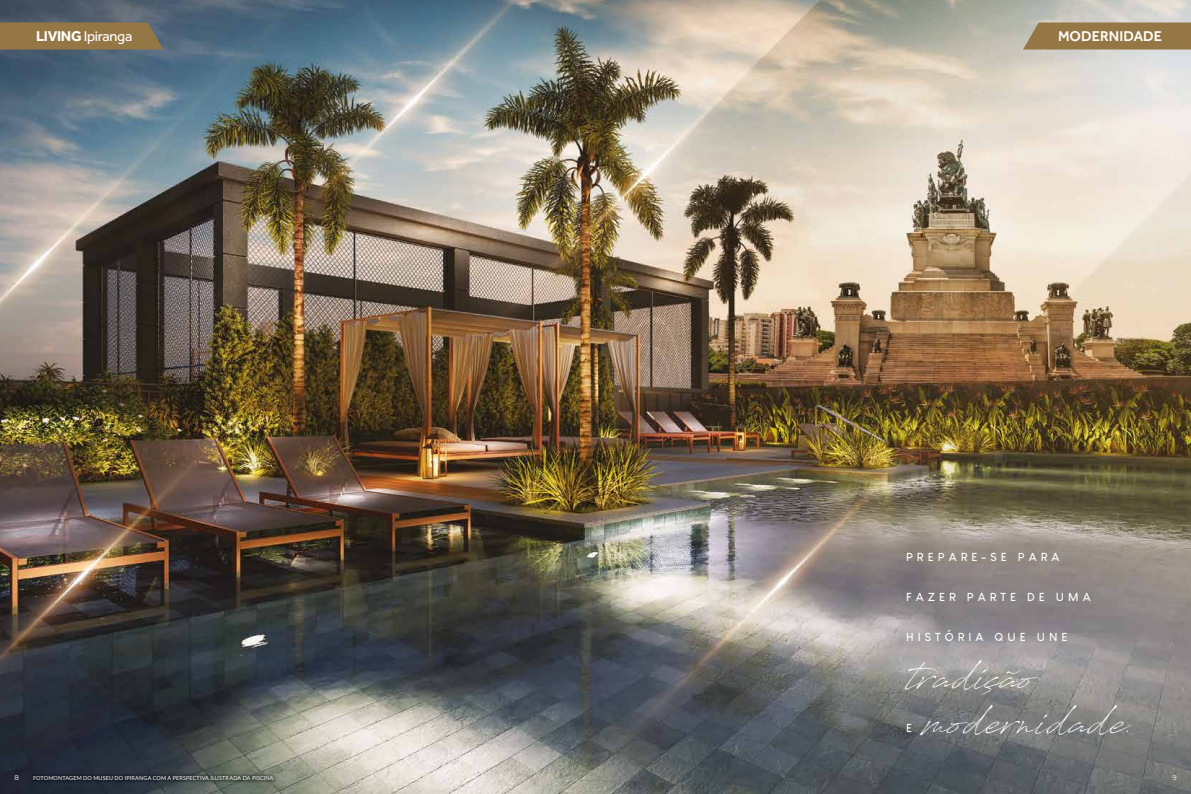
<style>
.page{position:relative;width:1191px;height:794px;background:#fff}
.page>*{position:absolute;margin:0;border:0;box-sizing:border-box;transform-origin:0 0}
.t1{font:42.8px "Antro Vectra";color:#fff}
.t2{font:14.6px "Effra";letter-spacing:-.02em;color:#fff}
.t3{font:500 14.6px "Effra";letter-spacing:.005em;color:#fff}
.t4{font:700 11.4px "Louis George Cafe";letter-spacing:.36em;color:#fff}
.t5{font:7px "Montserrat";color:#fff}
.t6{font:5.5px "Lato";letter-spacing:.025em;color:#fff}
.s1{font-weight:700}
</style>
<div class="page">
<img style="left:0;top:0;width:1191px;height:794px">
<div style="left:30px;top:772px;width:247px;height:11px;background:#000;opacity:.35"></div>
<svg style="left:0;top:22px;width:163px;height:28px"></svg>
<svg style="left:1023px;top:22px;width:168px;height:28px"></svg>
<h2 class="t2" style="left:36px;top:28px;width:98px"><span class="s1">LIVING</span> Ipiranga</h2>
<h2 class="t3" style="left:1058px;top:27px;width:106px">MODERNIDADE</h2>
<h3 class="t4" style="left:906px;top:550px;width:155px">PREPARE-SE PARA</h3>
<h3 class="t4" style="left:906px;top:590px;width:186px">FAZER PARTE DE UMA</h3>
<h3 class="t4" style="left:906px;top:630px;width:163px">HISTÓRIA QUE UNE</h3>
<h1 class="t1" style="left:906px;top:646px;width:131px">tradição</h1>
<h3 class="t4" style="left:906px;top:720px;width:7px">E</h3>
<h1 class="t1" style="left:923px;top:692px;width:204px">modernidade</h1>
<h3 class="t4" style="left:1125px;top:720px;width:5px">.</h3>
<p class="t5" style="left:14px;top:772px;width:6px">8</p>
<p class="t5" style="left:1172px;top:772px;width:6px">9</p>
<p class="t6" style="left:33px;top:774px;width:242px">FOTOMONTAGEM DO MUSEU DO IPIRANGA COM A PERSPECTIVA ILUSTRADA DA PISCINA</p>
</div>
